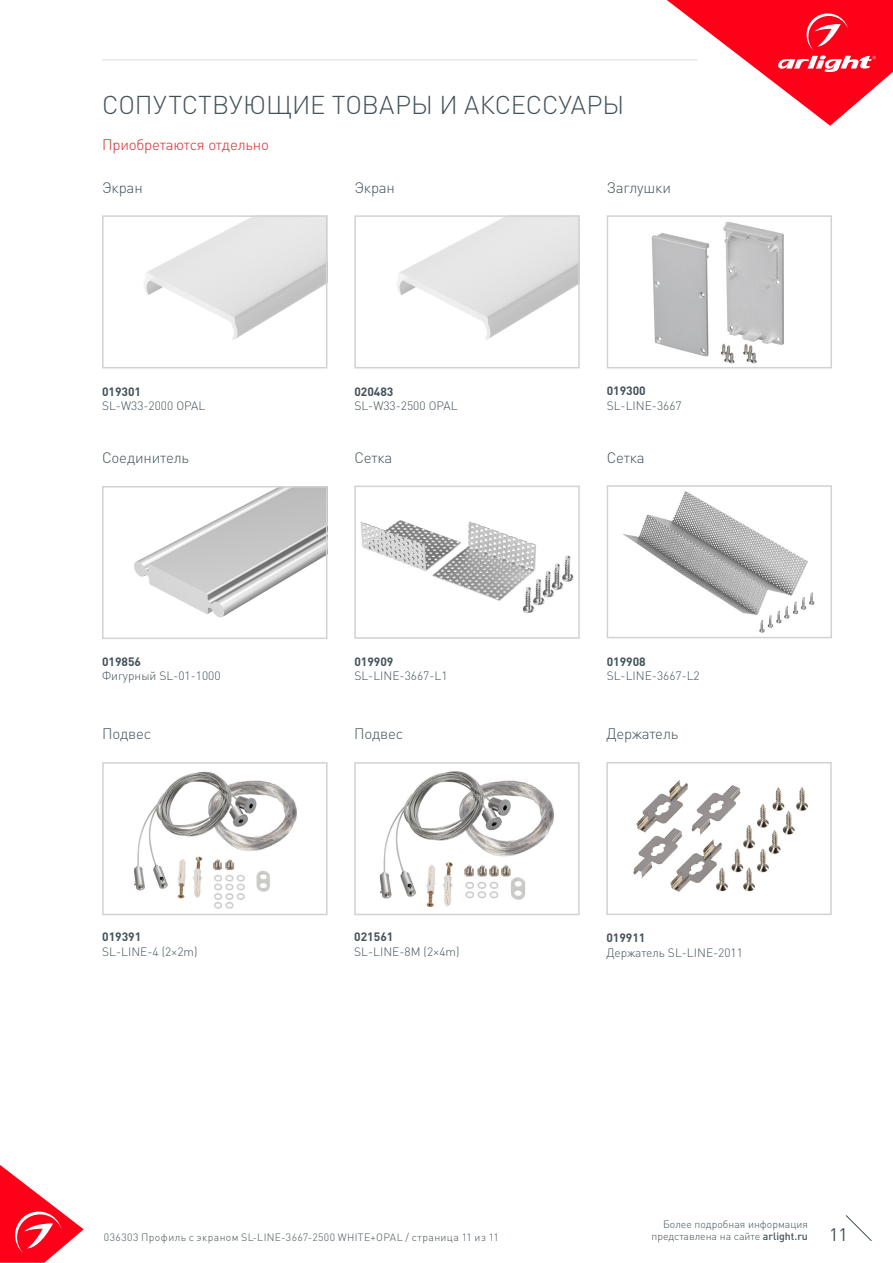
<style>
.page{position:relative;width:893px;height:1263px;background:#fff}
.page>*{position:absolute;margin:0;border:0;box-sizing:border-box;transform-origin:0 0}
.t1{font:300 25.5px "DIN Pro";color:#425159}
.t2{font:18px "DIN Pro";color:#425159}
.t3{font:300 15px "DIN Pro";letter-spacing:-.01em;color:#425159}
.t4{font:300 15px "DIN Pro";letter-spacing:-.01em;color:#d5262a}
.t5{font:300 12px "DIN Pro";color:#425159}
.t6{font:700 12px "DIN Pro";color:#425159}
.t7{font:300 10.5px "DIN Pro";letter-spacing:.04em;color:#425159}
.t8{font:300 10.5px "DIN Pro";color:#425159}
.s1{font-weight:500}
</style>
<div class="page">
<svg style="left:0;top:1165px;width:84px;height:98px"></svg>
<svg style="left:845px;top:1215px;width:27px;height:26px"></svg>
<svg style="left:667px;top:0;width:226px;height:126px"></svg>
<hr style="left:102px;top:60px;width:595px;height:1px;background:#dcdddf">
<img style="left:379px;top:771px;width:175px;height:136px">
<div style="left:354px;top:762px;width:226px;height:153px;border:2px solid #d1d2d4"></div>
<img style="left:134px;top:771px;width:163px;height:138px">
<div style="left:102px;top:762px;width:226px;height:153px;border:2px solid #d1d2d4"></div>
<img style="left:134px;top:489px;width:190px;height:129px">
<div style="left:102px;top:486px;width:225px;height:153px;border:2px solid #d1d2d4"></div>
<img style="left:623px;top:491px;width:192px;height:142px">
<div style="left:607px;top:485px;width:225px;height:153px;border:2px solid #d1d2d4"></div>
<img style="left:360px;top:520px;width:214px;height:94px">
<div style="left:354px;top:486px;width:226px;height:153px;border:2px solid #d1d2d4"></div>
<img style="left:651px;top:222px;width:133px;height:142px">
<div style="left:607px;top:215px;width:225px;height:153px;border:2px solid #d1d2d4"></div>
<img style="left:144px;top:218px;width:180px;height:122px">
<div style="left:102px;top:215px;width:225px;height:153px;border:2px solid #d1d2d4"></div>
<img style="left:397px;top:218px;width:180px;height:122px">
<div style="left:354px;top:215px;width:226px;height:153px;border:2px solid #d1d2d4"></div>
<img style="left:633px;top:780px;width:175px;height:112px">
<div style="left:606px;top:762px;width:226px;height:153px;border:2px solid #d1d2d4"></div>
<p class="t1" style="left:102px;top:87px;width:524px">СОПУТСТВУЮЩИЕ ТОВАРЫ И АКСЕССУАРЫ</p>
<p class="t4" style="left:102px;top:134px;width:168px">Приобретаются отдельно</p>
<p class="t3" style="left:102px;top:177px;width:42px">Экран</p>
<p class="t3" style="left:354px;top:177px;width:42px">Экран</p>
<p class="t3" style="left:607px;top:177px;width:66px">Заглушки</p>
<p class="t6" style="left:102px;top:383px;width:41px">019301</p>
<p class="t5" style="left:102px;top:398px;width:105px">SL-W33-2000 OPAL</p>
<p class="t6" style="left:354px;top:383px;width:41px">020483</p>
<p class="t5" style="left:354px;top:398px;width:105px">SL-W33-2500 OPAL</p>
<p class="t6" style="left:607px;top:383px;width:41px">019300</p>
<p class="t5" style="left:607px;top:397px;width:76px">SL-LINE-3667</p>
<p class="t3" style="left:102px;top:448px;width:89px">Соединитель</p>
<p class="t3" style="left:607px;top:447px;width:40px">Сетка</p>
<p class="t3" style="left:354px;top:448px;width:40px">Сетка</p>
<p class="t6" style="left:102px;top:653px;width:41px">019856</p>
<p class="t5" style="left:102px;top:668px;width:120px">Фигурный SL-01-1000</p>
<p class="t6" style="left:354px;top:653px;width:41px">019909</p>
<p class="t5" style="left:354px;top:668px;width:95px">SL-LINE-3667-L1</p>
<p class="t6" style="left:607px;top:653px;width:41px">019908</p>
<p class="t5" style="left:607px;top:668px;width:95px">SL-LINE-3667-L2</p>
<p class="t3" style="left:102px;top:723px;width:51px">Подвес</p>
<p class="t3" style="left:354px;top:723px;width:51px">Подвес</p>
<p class="t3" style="left:606px;top:724px;width:73px">Держатель</p>
<p class="t6" style="left:102px;top:929px;width:41px">019391</p>
<p class="t5" style="left:102px;top:943px;width:97px">SL-LINE-4 (2×2m)</p>
<p class="t6" style="left:354px;top:929px;width:41px">021561</p>
<p class="t5" style="left:354px;top:943px;width:107px">SL-LINE-8M (2×4m)</p>
<p class="t6" style="left:606px;top:930px;width:41px">019911</p>
<p class="t5" style="left:606px;top:944px;width:138px">Держатель SL-LINE-2011</p>
<p class="t8" style="left:663px;top:1216px;width:146px">Более подробная информация</p>
<p class="t8" style="left:651px;top:1229px;width:158px">представлена на сайте <span class="s1">arlight.ru</span></p>
<p class="t7" style="left:104px;top:1230px;width:397px">036303 Профиль с экраном SL-LINE-3667-2500 WHITE+OPAL / страница 11 из 11</p>
<h2 class="t2" style="left:829px;top:1222px;width:20px">11</h2>
</div>
